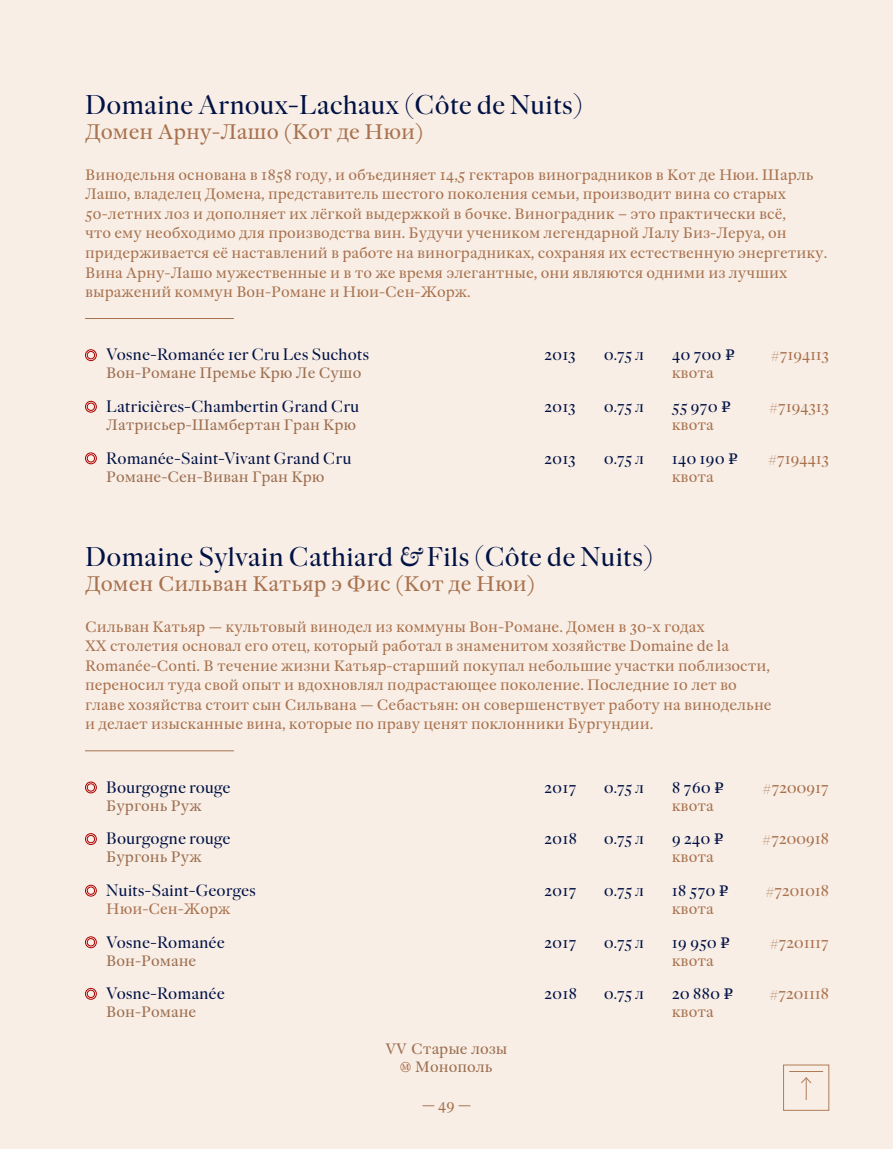
<style>
.page{position:relative;width:893px;height:1149px;background:#fff}
.page>*{position:absolute;margin:0;border:0;box-sizing:border-box;transform-origin:0 0}
.t1{font:27px "William Display Pro";color:#001145}
.t2{font:21px "William Subhead Pro";color:#a9724f}
.t3{font:16.5px "William Display Pro";color:#001145}
.t4{font:16.5px "William Display Pro";letter-spacing:-.02em;color:#a9724f}
.t5{font:15px/19.5px "William Subhead Pro";color:#a9724f}
.t6{font:15px/18px "William Subhead Pro";color:#9c6e4f;text-align:center}
.s1{font-family:"ALS Rubl";font-size:15px}
.s2{font-style:italic}
.s3{font-family:"STIX General";color:#a9724f}
</style>
<div class="page">
<div style="left:0;top:0;width:893px;height:1148px;background:#f8eee5"></div>
<div style="left:783px;top:1064px;width:46px;height:46px;border:1px solid #af7c58"></div>
<svg style="left:801px;top:1077px;width:11px;height:22px"></svg>
<hr style="left:789px;top:1070px;width:34px;height:1px;background:#ae7c58">
<hr style="left:85px;top:318px;width:149px;height:1px;background:#a9724f">
<div style="left:85px;top:349px;width:12px;height:12px;border:1px solid #ac0000;border-radius:50%"></div>
<div style="left:87px;top:351px;width:8px;height:8px;border:1px solid #ac0000;border-radius:50%"></div>
<div style="left:85px;top:401px;width:12px;height:11px;border:1px solid #ac0000;border-radius:50%"></div>
<div style="left:87px;top:402px;width:8px;height:9px;border:1px solid #ac0000;border-radius:50%"></div>
<div style="left:85px;top:452px;width:12px;height:12px;border:1px solid #ac0000;border-radius:50%"></div>
<div style="left:87px;top:454px;width:8px;height:8px;border:1px solid #ac0000;border-radius:50%"></div>
<hr style="left:85px;top:750px;width:149px;height:1px;background:#a9724f">
<div style="left:85px;top:781px;width:12px;height:12px;border:1px solid #ac0000;border-radius:50%"></div>
<div style="left:87px;top:783px;width:8px;height:8px;border:1px solid #ac0000;border-radius:50%"></div>
<div style="left:85px;top:832px;width:12px;height:12px;border:1px solid #ac0000;border-radius:50%"></div>
<div style="left:87px;top:834px;width:8px;height:8px;border:1px solid #ac0000;border-radius:50%"></div>
<div style="left:85px;top:884px;width:12px;height:12px;border:1px solid #ac0000;border-radius:50%"></div>
<div style="left:87px;top:886px;width:8px;height:8px;border:1px solid #ac0000;border-radius:50%"></div>
<div style="left:85px;top:936px;width:12px;height:11px;border:1px solid #ac0000;border-radius:50%"></div>
<div style="left:87px;top:937px;width:8px;height:9px;border:1px solid #ac0000;border-radius:50%"></div>
<div style="left:85px;top:987px;width:12px;height:12px;border:1px solid #ac0000;border-radius:50%"></div>
<div style="left:87px;top:989px;width:8px;height:8px;border:1px solid #ac0000;border-radius:50%"></div>
<h1 class="t1" style="left:85px;top:84px;width:500px">Domaine Arnoux-Lachaux (Côte de Nuits)</h1>
<h2 class="t2" style="left:85px;top:116px;width:340px">Домен Арну-Лашо (Кот де Нюи)</h2>
<p class="t5" style="left:85px;top:164px;width:744px">Винодельня основана в 1858 году, и объединяет 14,5 гектаров виноградников в Кот де Нюи. Шарль Лашо, владелец Домена, представитель шестого поколения семьи, производит вина со старых 50-летних лоз и дополняет их лёгкой выдержкой в бочке. Виноградник – это практически всё,<br>что ему необходимо для производства вин. Будучи учеником легендарной Лалу Биз-Леруа, он придерживается её наставлений в работе на виноградниках, сохраняя их естественную энергетику.<br>Вина Арну-Лашо мужественные и в то же время элегантные, они являются одними из лучших выражений коммун Вон-Романе и Нюи-Сен-Жорж.</p>
<p class="t3" style="left:106px;top:342px;width:264px">Vosne-Romanée 1er Cru Les Suchots</p>
<p class="t6" style="left:106px;top:363px;width:257px">Вон-Романе Премье Крю Ле Сушо</p>
<p class="t3" style="left:544px;top:342px;width:33px">2013</p>
<p class="t3" style="left:604px;top:342px;width:42px">0.75 л</p>
<p class="t3" style="left:672px;top:342px;width:65px">40 700 <span class="s1">E</span></p>
<p class="t5" style="left:672px;top:362px;width:43px">квота</p>
<p class="t4" style="left:771px;top:342px;width:60px">#7194113</p>
<p class="t3" style="left:106px;top:394px;width:255px">Latricières-Chambertin Grand Cru</p>
<p class="t6" style="left:106px;top:415px;width:251px">Латрисьер-Шамбертан Гран Крю</p>
<p class="t3" style="left:544px;top:394px;width:33px">2013</p>
<p class="t3" style="left:604px;top:394px;width:42px">0.75 л</p>
<p class="t3" style="left:672px;top:394px;width:61px">55 970 <span class="s1">E</span></p>
<p class="t5" style="left:672px;top:414px;width:43px">квота</p>
<p class="t4" style="left:769px;top:394px;width:62px">#7194313</p>
<p class="t3" style="left:106px;top:445px;width:247px">Romanée-Saint-Vivant Grand Cru</p>
<p class="t6" style="left:106px;top:466px;width:220px">Романе-Сен-Виван Гран Крю</p>
<p class="t3" style="left:544px;top:445px;width:33px">2013</p>
<p class="t3" style="left:604px;top:445px;width:42px">0.75 л</p>
<p class="t3" style="left:672px;top:445px;width:68px">140 190 <span class="s1">E</span></p>
<p class="t5" style="left:672px;top:465px;width:43px">квота</p>
<p class="t4" style="left:768px;top:445px;width:63px">#7194413</p>
<h1 class="t1" style="left:85px;top:536px;width:570px">Domaine Sylvain Cathiard <span class="s2">&amp;</span> Fils (Côte de Nuits)</h1>
<h2 class="t2" style="left:85px;top:567px;width:452px">Домен Сильван Катьяр э Фис (Кот де Нюи)</h2>
<p class="t5" style="left:85px;top:615px;width:688px">Сильван Катьяр — культовый винодел из коммуны Вон-Романе. Домен в 30-х годах<br>XX столетия основал его отец, который работал в знаменитом хозяйстве Domaine de la Romanée-Conti. В течение жизни Катьяр-старший покупал небольшие участки поблизости, переносил туда свой опыт и вдохновлял подрастающее поколение. Последние 10 лет во главе хозяйства стоит сын Сильвана — Себастьян: он совершенствует работу на винодельне и делает изысканные вина, которые по праву ценят поклонники Бургундии.</p>
<p class="t3" style="left:106px;top:774px;width:126px">Bourgogne rouge</p>
<p class="t6" style="left:106px;top:795px;width:97px">Бургонь Руж</p>
<p class="t3" style="left:544px;top:774px;width:34px">2017</p>
<p class="t3" style="left:604px;top:774px;width:42px">0.75 л</p>
<p class="t3" style="left:672px;top:774px;width:54px">8 760 <span class="s1">E</span></p>
<p class="t5" style="left:672px;top:794px;width:43px">квота</p>
<p class="t4" style="left:763px;top:774px;width:68px">#7200917</p>
<p class="t3" style="left:106px;top:826px;width:126px">Bourgogne rouge</p>
<p class="t6" style="left:106px;top:846px;width:97px">Бургонь Руж</p>
<p class="t3" style="left:544px;top:826px;width:34px">2018</p>
<p class="t3" style="left:604px;top:826px;width:42px">0.75 л</p>
<p class="t3" style="left:672px;top:826px;width:54px">9 240 <span class="s1">E</span></p>
<p class="t5" style="left:672px;top:846px;width:43px">квота</p>
<p class="t4" style="left:762px;top:826px;width:68px">#7200918</p>
<p class="t3" style="left:106px;top:877px;width:151px">Nuits-Saint-Georges</p>
<p class="t5" style="left:106px;top:897px;width:126px">Нюи-Сен-Жорж</p>
<p class="t3" style="left:544px;top:877px;width:34px">2017</p>
<p class="t3" style="left:604px;top:877px;width:42px">0.75 л</p>
<p class="t3" style="left:672px;top:877px;width:59px">18 570 <span class="s1">E</span></p>
<p class="t5" style="left:672px;top:897px;width:43px">квота</p>
<p class="t4" style="left:765px;top:877px;width:65px">#7201018</p>
<p class="t3" style="left:106px;top:929px;width:120px">Vosne-Romanée</p>
<p class="t6" style="left:106px;top:950px;width:92px">Вон-Романе</p>
<p class="t3" style="left:544px;top:929px;width:34px">2017</p>
<p class="t3" style="left:604px;top:929px;width:42px">0.75 л</p>
<p class="t3" style="left:672px;top:929px;width:60px">19 950 <span class="s1">E</span></p>
<p class="t5" style="left:672px;top:949px;width:43px">квота</p>
<p class="t4" style="left:770px;top:929px;width:61px">#7201117</p>
<p class="t3" style="left:106px;top:980px;width:120px">Vosne-Romanée</p>
<p class="t6" style="left:106px;top:1001px;width:92px">Вон-Романе</p>
<p class="t3" style="left:544px;top:980px;width:34px">2018</p>
<p class="t3" style="left:604px;top:980px;width:42px">0.75 л</p>
<p class="t3" style="left:672px;top:980px;width:63px">20 880 <span class="s1">E</span></p>
<p class="t5" style="left:672px;top:1000px;width:43px">квота</p>
<p class="t4" style="left:769px;top:980px;width:61px">#7201118</p>
<p class="t6" style="left:385px;top:1038px;width:124px">VV Старые лозы<br><span class="s3">Ⓜ</span> Монополь</p>
<p class="t5" style="left:422px;top:1093px;width:51px">— 49 —</p>
</div>
